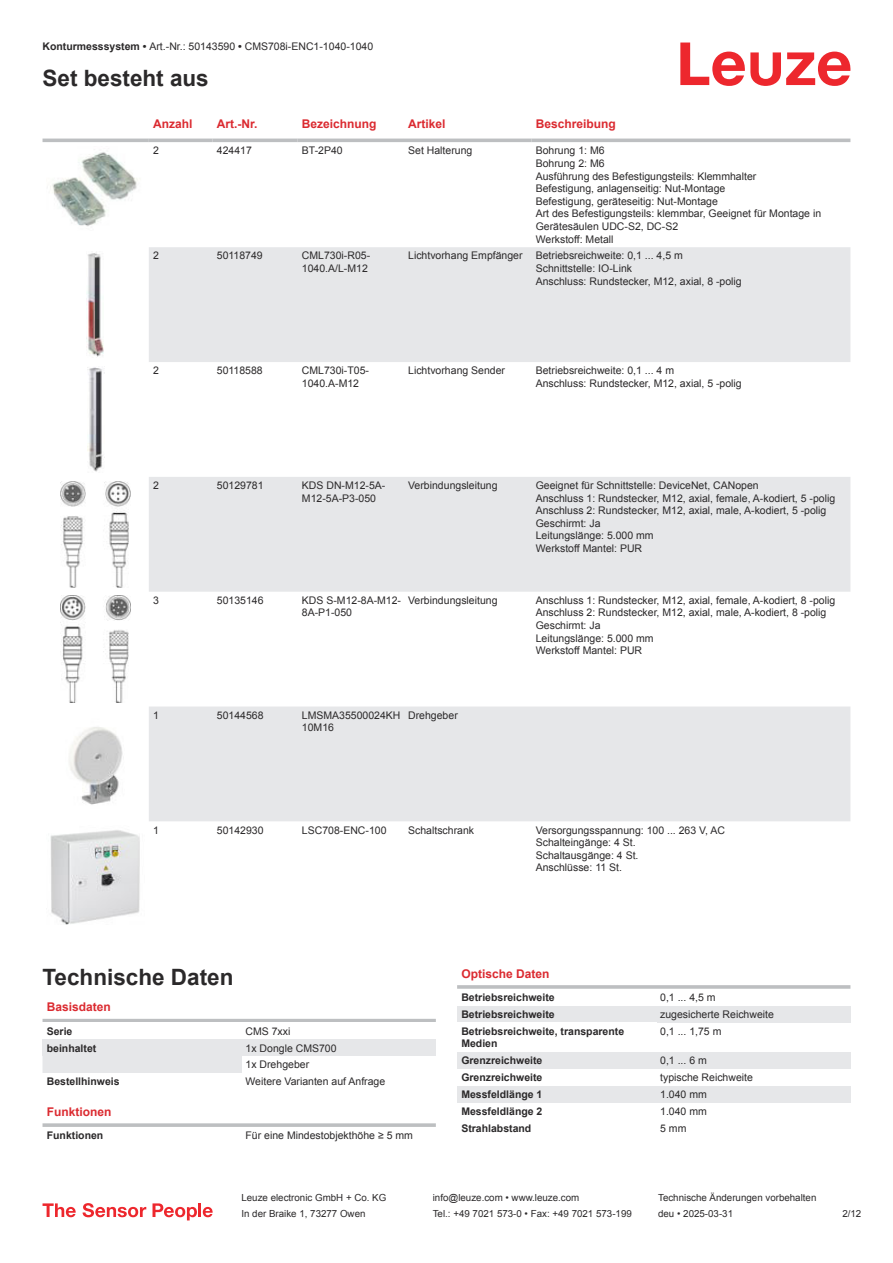
<style>
.page{position:relative;width:893px;height:1263px;background:#fff}
.page>*{position:absolute;margin:0;border:0;box-sizing:border-box;transform-origin:0 0}
.t1{font:700 22.5px "Arial";color:#2b292a}
.t2{font:700 12px "Arial";color:#db2a30}
.t3{font:10.5px/12.6px "Arial";color:#2b292a}
.t4{font:700 10.5px/12.6px "Arial";color:#2b292a}
.t5{font:9.75px "Arial";color:#2b292a}
.s1{font-weight:700}
</style>
<div class="page">
<svg style="left:680px;top:43px;width:170px;height:43px"></svg>
<svg style="left:149px;top:247px;width:701px;height:574px;fill:#e6e7e9"></svg>
<hr style="left:43px;top:139px;width:106px;height:3px;background:#bdbfc1">
<hr style="left:149px;top:139px;width:64px;height:3px;background:#bdbfc1">
<hr style="left:213px;top:139px;width:85px;height:3px;background:#bdbfc1">
<hr style="left:298px;top:139px;width:106px;height:3px;background:#bdbfc1">
<hr style="left:404px;top:139px;width:127px;height:3px;background:#bdbfc1">
<hr style="left:531px;top:139px;width:319px;height:3px;background:#bdbfc1">
<img style="left:50px;top:152px;width:88px;height:74px">
<img style="left:86px;top:253px;width:18px;height:104px">
<img style="left:87px;top:367px;width:16px;height:105px">
<img style="left:61px;top:481px;width:70px;height:106px">
<img style="left:61px;top:596px;width:70px;height:106px">
<img style="left:69px;top:727px;width:54px;height:78px">
<img style="left:50px;top:830px;width:90px;height:95px">
<div style="left:43px;top:1056px;width:199px;height:17px;background:#e6e7e9"></div>
<hr style="left:43px;top:1019px;width:393px;height:3px;background:#bdbfc1">
<div style="left:43px;top:1039px;width:199px;height:17px;background:#e6e7e9"></div>
<div style="left:242px;top:1039px;width:194px;height:17px;background:#e6e7e9"></div>
<svg style="left:43px;top:1123px;width:393px;height:4px;background:#c3c5c7"></svg>
<hr style="left:457px;top:985px;width:393px;height:4px;background:#c6c8c9">
<div style="left:457px;top:1006px;width:200px;height:16px;background:#e6e7e9"></div>
<div style="left:657px;top:1006px;width:193px;height:16px;background:#e6e7e9"></div>
<div style="left:457px;top:1052px;width:200px;height:17px;background:#e6e7e9"></div>
<div style="left:657px;top:1052px;width:193px;height:17px;background:#e6e7e9"></div>
<div style="left:457px;top:1086px;width:200px;height:17px;background:#e6e7e9"></div>
<div style="left:657px;top:1086px;width:193px;height:17px;background:#e6e7e9"></div>
<svg style="left:43px;top:1203px;width:33px;height:14px"></svg>
<svg style="left:83px;top:1203px;width:63px;height:14px"></svg>
<svg style="left:153px;top:1203px;width:44px;height:17px"></svg>
<hr style="left:198px;top:1203px;width:3px;height:14px;background:#ed272d">
<svg style="left:203px;top:1207px;width:10px;height:10px"></svg>
<p class="t3" style="left:43px;top:41px;width:332px"><span class="s1">Konturmesssystem •</span> Art.-Nr.: 50143590 <span class="s1">•</span> CMS708i-ENC1-1040-1040</p>
<h1 class="t1" style="left:43px;top:70px;width:168px">Set besteht aus</h1>
<p class="t2" style="left:153px;top:119px;width:41px">Anzahl</p>
<p class="t2" style="left:217px;top:119px;width:42px">Art.-Nr.</p>
<p class="t2" style="left:302px;top:119px;width:76px">Bezeichnung</p>
<p class="t2" style="left:408px;top:119px;width:39px">Artikel</p>
<p class="t2" style="left:536px;top:119px;width:82px">Beschreibung</p>
<p class="t3" style="left:153px;top:145px;width:7px">2</p>
<p class="t3" style="left:217px;top:145px;width:37px">424417</p>
<p class="t3" style="left:302px;top:145px;width:42px">BT-2P40</p>
<p class="t3" style="left:408px;top:145px;width:66px">Set Halterung</p>
<p class="t3" style="left:536px;top:145px;width:287px">Bohrung 1: M6<br>Bohrung 2: M6<br>Ausführung des Befestigungsteils: Klemmhalter<br>Befestigung, anlagenseitig: Nut-Montage<br>Befestigung, geräteseitig: Nut-Montage<br>Art des Befestigungsteils: klemmbar, Geeignet für Montage in Gerätesäulen UDC-S2, DC-S2<br>Werkstoff: Metall</p>
<p class="t3" style="left:153px;top:250px;width:7px">2</p>
<p class="t3" style="left:217px;top:250px;width:47px">50118749</p>
<p class="t3" style="left:302px;top:250px;width:70px">CML730i-R05-<br>1040.A/L-M12</p>
<p class="t3" style="left:408px;top:250px;width:116px">Lichtvorhang Empfänger</p>
<p class="t3" style="left:536px;top:250px;width:208px">Betriebsreichweite: 0,1 ... 4,5 m<br>Schnittstelle: IO-Link<br>Anschluss: Rundstecker, M12, axial, 8 -polig</p>
<p class="t3" style="left:153px;top:365px;width:7px">2</p>
<p class="t3" style="left:217px;top:365px;width:47px">50118588</p>
<p class="t3" style="left:302px;top:365px;width:69px">CML730i-T05-<br>1040.A-M12</p>
<p class="t3" style="left:408px;top:365px;width:98px">Lichtvorhang Sender</p>
<p class="t3" style="left:536px;top:365px;width:208px">Betriebsreichweite: 0,1 ... 4 m<br>Anschluss: Rundstecker, M12, axial, 5 -polig</p>
<p class="t3" style="left:153px;top:480px;width:7px">2</p>
<p class="t3" style="left:217px;top:480px;width:48px">50129781</p>
<p class="t3" style="left:302px;top:480px;width:85px">KDS DN-M12-5A-<br>M12-5A-P3-050</p>
<p class="t3" style="left:408px;top:480px;width:91px">Verbindungsleitung</p>
<p class="t3" style="left:536px;top:480px;width:301px">Geeignet für Schnittstelle: DeviceNet, CANopen<br>Anschluss 1: Rundstecker, M12, axial, female, A-kodiert, 5 -polig Anschluss 2: Rundstecker, M12, axial, male, A-kodiert, 5 -polig Geschirmt: Ja<br>Leitungslänge: 5.000 mm<br>Werkstoff Mantel: PUR</p>
<p class="t3" style="left:153px;top:595px;width:7px">3</p>
<p class="t3" style="left:217px;top:595px;width:48px">50135146</p>
<p class="t3" style="left:302px;top:595px;width:101px">KDS S-M12-8A-M12-<br>8A-P1-050</p>
<p class="t3" style="left:408px;top:595px;width:91px">Verbindungsleitung</p>
<p class="t3" style="left:536px;top:595px;width:301px">Anschluss 1: Rundstecker, M12, axial, female, A-kodiert, 8 -polig Anschluss 2: Rundstecker, M12, axial, male, A-kodiert, 8 -polig Geschirmt: Ja<br>Leitungslänge: 5.000 mm<br>Werkstoff Mantel: PUR</p>
<p class="t3" style="left:153px;top:710px;width:7px">1</p>
<p class="t3" style="left:217px;top:710px;width:48px">50144568</p>
<p class="t3" style="left:302px;top:710px;width:100px">LMSMA35500024KH<br>10M16</p>
<p class="t3" style="left:408px;top:710px;width:51px">Drehgeber</p>
<p class="t3" style="left:153px;top:824px;width:7px">1</p>
<p class="t3" style="left:217px;top:824px;width:48px">50142930</p>
<p class="t3" style="left:302px;top:824px;width:86px">LSC708-ENC-100</p>
<p class="t3" style="left:408px;top:824px;width:67px">Schaltschrank</p>
<p class="t3" style="left:536px;top:824px;width:191px">Versorgungsspannung: 100 ... 263 V, AC<br>Schalteingänge: 4 St.<br>Schaltausgänge: 4 St.<br>Anschlüsse: 11 St.</p>
<h1 class="t1" style="left:43px;top:968px;width:192px">Technische Daten</h1>
<p class="t2" style="left:47px;top:1002px;width:66px">Basisdaten</p>
<p class="t4" style="left:47px;top:1025px;width:27px">Serie</p>
<p class="t3" style="left:246px;top:1025px;width:46px">CMS 7xxi</p>
<p class="t4" style="left:47px;top:1042px;width:51px">beinhaltet</p>
<p class="t3" style="left:246px;top:1040px;width:93px;line-height:17px">1x Dongle CMS700<br>1x Drehgeber</p>
<p class="t4" style="left:47px;top:1076px;width:74px">Bestellhinweis</p>
<p class="t3" style="left:246px;top:1076px;width:141px">Weitere Varianten auf Anfrage</p>
<p class="t2" style="left:47px;top:1107px;width:66px">Funktionen</p>
<p class="t4" style="left:47px;top:1130px;width:58px">Funktionen</p>
<p class="t3" style="left:246px;top:1129px;width:169px">Für eine Mindestobjekthöhe ≥ 5 mm</p>
<p class="t2" style="left:461px;top:969px;width:90px">Optische Daten</p>
<p class="t4" style="left:461px;top:992px;width:95px">Betriebsreichweite</p>
<p class="t3" style="left:660px;top:992px;width:57px">0,1 ... 4,5 m</p>
<p class="t4" style="left:461px;top:1009px;width:95px">Betriebsreichweite</p>
<p class="t3" style="left:660px;top:1009px;width:115px">zugesicherte Reichweite</p>
<p class="t4" style="left:461px;top:1026px;width:164px">Betriebsreichweite, transparente<br>Medien</p>
<p class="t3" style="left:660px;top:1026px;width:63px">0,1 ... 1,75 m</p>
<p class="t4" style="left:461px;top:1055px;width:83px">Grenzreichweite</p>
<p class="t3" style="left:660px;top:1055px;width:48px">0,1 ... 6 m</p>
<p class="t4" style="left:461px;top:1072px;width:83px">Grenzreichweite</p>
<p class="t3" style="left:660px;top:1072px;width:94px">typische Reichweite</p>
<p class="t4" style="left:461px;top:1089px;width:83px">Messfeldlänge 1</p>
<p class="t3" style="left:660px;top:1089px;width:48px">1.040 mm</p>
<p class="t4" style="left:461px;top:1106px;width:83px">Messfeldlänge 2</p>
<p class="t3" style="left:660px;top:1106px;width:48px">1.040 mm</p>
<p class="t4" style="left:461px;top:1123px;width:72px">Strahlabstand</p>
<p class="t3" style="left:660px;top:1123px;width:28px">5 mm</p>
<p class="t5" style="left:241px;top:1194px;width:146px">Leuze electronic GmbH + Co. KG</p>
<p class="t5" style="left:433px;top:1194px;width:148px">info@leuze.com • www.leuze.com</p>
<p class="t5" style="left:658px;top:1194px;width:160px">Technische Änderungen vorbehalten</p>
<p class="t5" style="left:241px;top:1210px;width:126px">In der Braike 1, 73277 Owen</p>
<p class="t5" style="left:433px;top:1210px;width:201px">Tel.: +49 7021 573-0 • Fax: +49 7021 573-199</p>
<p class="t5" style="left:658px;top:1210px;width:76px">deu • 2025-03-31</p>
<p class="t5" style="left:842px;top:1210px;width:20px">2 /12</p>
</div>
